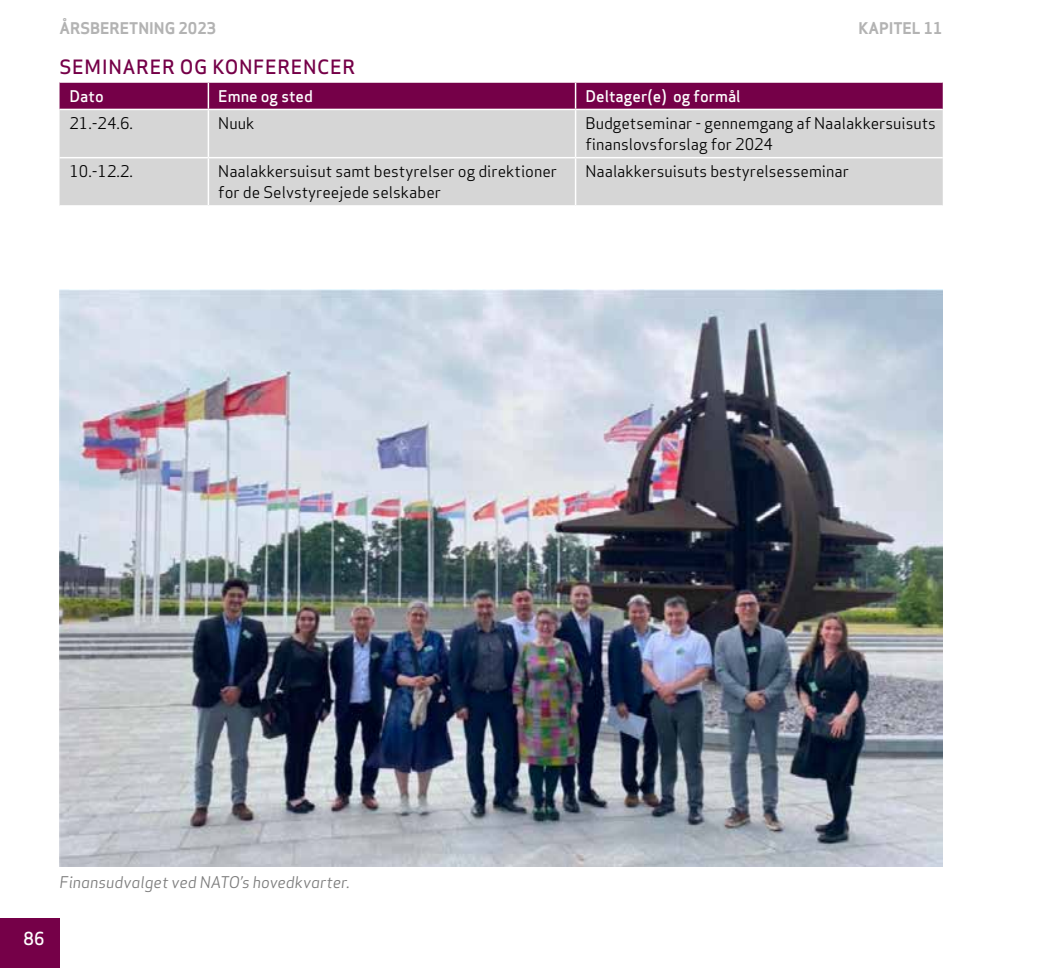
<style>
.page{position:relative;width:1042px;height:968px;background:#fff}
.page>*{position:absolute;margin:0;border:0;box-sizing:border-box;transform-origin:0 0}
.t1{font:500 19.25px "Apex Sans";letter-spacing:.03em;color:#750048}
.t2{font:500 17.5px "Apex Sans";color:#fff}
.t3{font:15.75px/21px "Apex Sans";color:#000}
.t4{font:italic 15.75px "Apex Sans";color:#7c7c7c}
.t5{font:500 15.75px "Apex Sans";color:#fff}
.t6{font:700 15.75px "Apex Sans";color:#b3b3b3}
</style>
<div class="page">
<div style="left:0;top:918px;width:60px;height:49px;background:#750048"></div>
<div style="left:60px;top:110px;width:883px;height:95px;background:#d6d6d6"></div>
<svg style="left:60px;top:82px;width:883px;height:27px;background:#7a0b4f"></svg>
<hr style="left:208px;top:110px;width:1px;height:47px;background:#fff">
<hr style="left:575px;top:110px;width:1px;height:47px;background:#fff">
<hr style="left:60px;top:157px;width:148px;height:1px;background:#fff">
<hr style="left:208px;top:157px;width:367px;height:1px;background:#fff">
<hr style="left:208px;top:158px;width:1px;height:47px;background:#fff">
<hr style="left:575px;top:157px;width:368px;height:1px;background:#fff">
<hr style="left:575px;top:158px;width:1px;height:47px;background:#fff">
<img style="left:60px;top:289px;width:883px;height:577px">
<p class="t6" style="left:60px;top:18px;width:158px">ÅRSBERETNING 2023</p>
<p class="t6" style="left:858px;top:18px;width:86px">KAPITEL 11</p>
<p class="t1" style="left:60px;top:50px;width:297px">SEMINARER OG KONFERENCER</p>
<p class="t5" style="left:69px;top:82px;width:36px">Dato</p>
<p class="t5" style="left:218px;top:82px;width:96px">Emne og sted</p>
<p class="t5" style="left:585px;top:82px;width:157px">Deltager(e) og formål</p>
<p class="t3" style="left:69px;top:111px;width:65px">21.-24.6.</p>
<p class="t3" style="left:218px;top:111px;width:38px">Nuuk</p>
<p class="t3" style="left:585px;top:111px;width:352px">Budgetseminar - gennemgang af Naalakkersuisuts finanslovsforslag for 2024</p>
<p class="t3" style="left:69px;top:159px;width:65px">10.-12.2.</p>
<p class="t3" style="left:218px;top:159px;width:340px">Naalakkersuisut samt bestyrelser og direktioner for de Selvstyreejede selskaber</p>
<p class="t3" style="left:585px;top:159px;width:265px">Naalakkersuisuts bestyrelsesseminar</p>
<p class="t2" style="left:24px;top:923px;width:22px">86</p>
<p class="t4" style="left:60px;top:868px;width:292px">Finansudvalget ved NATO’s hovedkvarter.</p>
</div>
